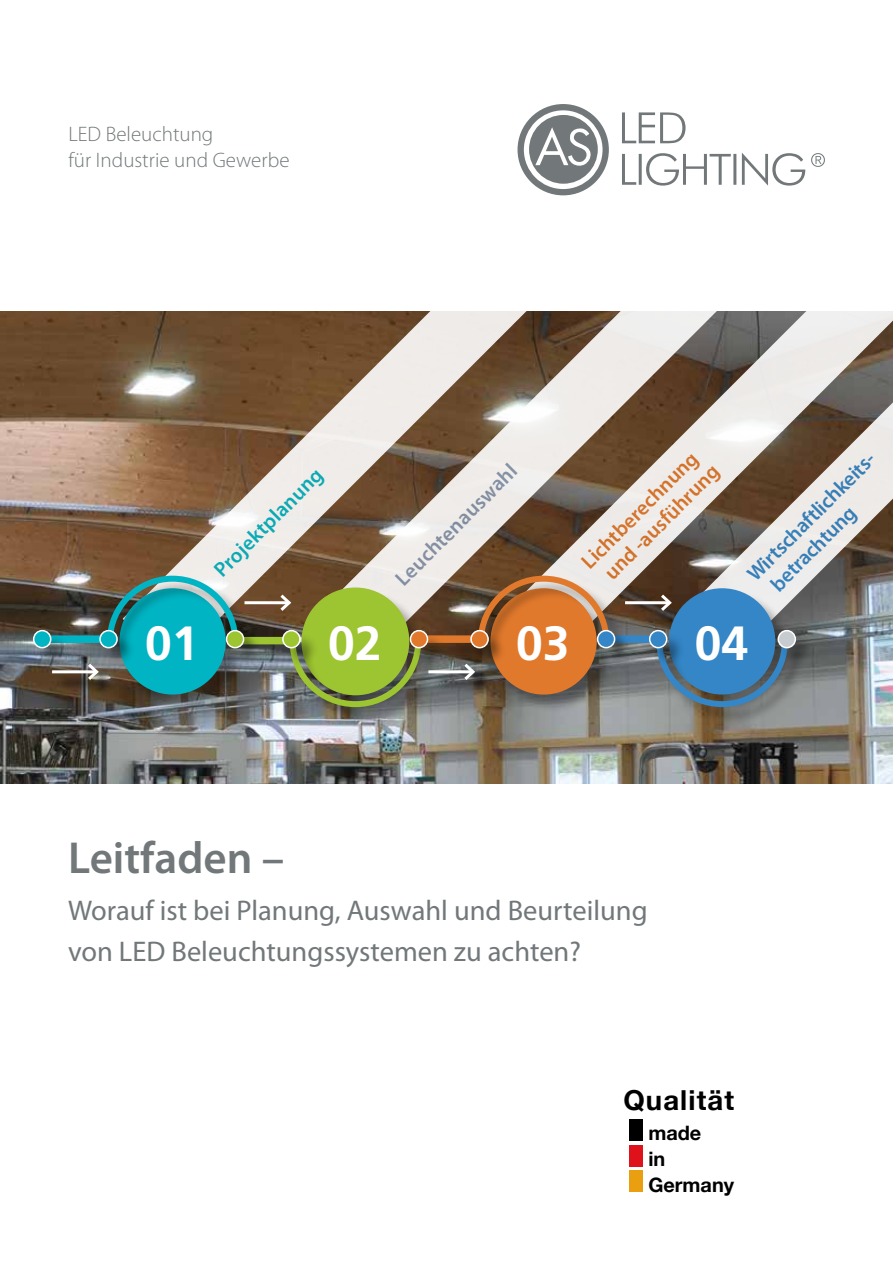
<style>
.page{position:relative;width:893px;height:1263px;background:#fff}
.page>*{position:absolute;margin:0;border:0;box-sizing:border-box;transform-origin:0 0}
.t1{font:700 48px "Frutiger";color:#fff}
.t2{font:600 45px "Myriad Pro";color:#72787a}
.t3{font:28.5px/40.5px "Myriad Pro";color:#72787a}
.t4{font:700 27.45px "Helvetica Neue";letter-spacing:.04em;color:#000}
.t5{font:300 21px/25.2px "Myriad Pro";color:#72787a}
.t6{font:600 21px "Myriad Pro";color:#3486c7}
.t7{font:600 21px/24px "Myriad Pro";color:#e1792c;text-align:center}
.t8{font:600 21px "Myriad Pro";color:#8697af}
.t9{font:600 21px "Myriad Pro";color:#00b4c3}
.t10{font:700 19.95px/25.7px "Helvetica Neue";color:#000}
</style>
<div class="page">
<img style="left:0;top:311px;width:893px;height:472px">
<svg style="left:729px;top:311px;width:164px;height:71px;background:#b4b1ad"></svg>
<svg style="left:539px;top:311px;width:190px;height:356px;background:#a4978b"></svg>
<svg style="left:123px;top:311px;width:416px;height:356px;background:#9d8976"></svg>
<svg style="left:622px;top:112px;width:63px;height:31px"></svg>
<svg style="left:622px;top:153px;width:183px;height:33px"></svg>
<svg style="left:517px;top:104px;width:92px;height:91px"></svg>
<svg style="left:811px;top:153px;width:14px;height:14px"></svg>
<div style="left:629px;top:1119px;width:13px;height:21px;background:#000"></div>
<div style="left:629px;top:1145px;width:13px;height:21px;background:#df111b"></div>
<div style="left:629px;top:1171px;width:13px;height:21px;background:#ea9f11"></div>
<svg style="left:677px;top:382px;width:216px;height:285px;background:#a29b94"></svg>
<div style="left:607px;top:638px;width:68px;height:23px;background:#000;opacity:.3"></div>
<div style="left:605px;top:635px;width:51px;height:8px;background:#3486c7"></div>
<div style="left:426px;top:638px;width:67px;height:23px;background:#000;opacity:.3"></div>
<div style="left:423px;top:635px;width:52px;height:8px;background:#e1792c"></div>
<div style="left:38px;top:638px;width:93px;height:23px;background:#000;opacity:.3"></div>
<div style="left:35px;top:635px;width:77px;height:8px;background:#00b4c3"></div>
<div style="left:122px;top:590px;width:122px;height:123px;background:#000;opacity:.3"></div>
<div style="left:119px;top:588px;width:107px;height:106px;background:#00b4c3;border-radius:50%"></div>
<div style="left:36px;top:633px;width:34px;height:34px;background:#000;opacity:.3"></div>
<div style="left:34px;top:631px;width:17px;height:17px;background:#00b4c3;border-radius:50%"></div>
<div style="left:33px;top:630px;width:18px;height:18px;border:2px solid #fff;border-radius:50%"></div>
<div style="left:239px;top:639px;width:67px;height:24px;background:#000;opacity:.3"></div>
<div style="left:236px;top:637px;width:52px;height:7px;background:#9dc431"></div>
<div style="left:304px;top:590px;width:124px;height:124px;background:#000;opacity:.3"></div>
<div style="left:302px;top:588px;width:107px;height:106px;background:#9dc431;border-radius:50%"></div>
<div style="left:493px;top:590px;width:122px;height:123px;background:#000;opacity:.3"></div>
<div style="left:490px;top:588px;width:107px;height:106px;background:#e1792c;border-radius:50%"></div>
<div style="left:671px;top:590px;width:123px;height:123px;background:#000;opacity:.3"></div>
<div style="left:669px;top:588px;width:106px;height:106px;background:#3486c7;border-radius:50%"></div>
<div style="left:110px;top:578px;width:147px;height:82px;background:#000;opacity:.3"></div>
<svg style="left:104px;top:573px;width:137px;height:74px"></svg>
<div style="left:292px;top:644px;width:147px;height:82px;background:#000;opacity:.3"></div>
<svg style="left:287px;top:635px;width:137px;height:75px"></svg>
<div style="left:481px;top:578px;width:146px;height:82px;background:#000;opacity:.3"></div>
<svg style="left:475px;top:573px;width:137px;height:74px"></svg>
<div style="left:659px;top:644px;width:147px;height:82px;background:#000;opacity:.3"></div>
<svg style="left:653px;top:635px;width:138px;height:75px"></svg>
<div style="left:229px;top:633px;width:34px;height:34px;background:#000;opacity:.3"></div>
<div style="left:227px;top:631px;width:17px;height:17px;background:#9dc431;border-radius:50%"></div>
<div style="left:226px;top:630px;width:18px;height:18px;border:2px solid #fff;border-radius:50%"></div>
<div style="left:412px;top:633px;width:35px;height:34px;background:#000;opacity:.3"></div>
<div style="left:410px;top:631px;width:17px;height:17px;background:#e1792c;border-radius:50%"></div>
<div style="left:410px;top:630px;width:18px;height:18px;border:2px solid #fff;border-radius:50%"></div>
<div style="left:600px;top:633px;width:34px;height:34px;background:#000;opacity:.3"></div>
<div style="left:598px;top:631px;width:17px;height:17px;background:#3486c7;border-radius:50%"></div>
<div style="left:597px;top:630px;width:18px;height:18px;border:2px solid #fff;border-radius:50%"></div>
<div style="left:780px;top:633px;width:34px;height:34px;background:#000;opacity:.3"></div>
<div style="left:778px;top:631px;width:17px;height:17px;background:#c6ccd0;border-radius:50%"></div>
<div style="left:778px;top:630px;width:18px;height:18px;border:2px solid #fff;border-radius:50%"></div>
<div style="left:102px;top:633px;width:34px;height:34px;background:#000;opacity:.3"></div>
<div style="left:100px;top:631px;width:17px;height:17px;background:#00b4c3;border-radius:50%"></div>
<div style="left:99px;top:630px;width:19px;height:18px;border:2px solid #fff;border-radius:50%"></div>
<div style="left:285px;top:633px;width:34px;height:34px;background:#000;opacity:.3"></div>
<div style="left:283px;top:631px;width:17px;height:17px;background:#9dc431;border-radius:50%"></div>
<div style="left:282px;top:630px;width:19px;height:18px;border:2px solid #fff;border-radius:50%"></div>
<div style="left:473px;top:633px;width:34px;height:34px;background:#000;opacity:.3"></div>
<div style="left:471px;top:631px;width:17px;height:17px;background:#e1792c;border-radius:50%"></div>
<div style="left:470px;top:630px;width:19px;height:18px;border:2px solid #fff;border-radius:50%"></div>
<div style="left:652px;top:633px;width:34px;height:34px;background:#000;opacity:.3"></div>
<div style="left:650px;top:631px;width:17px;height:17px;background:#3486c7;border-radius:50%"></div>
<div style="left:649px;top:630px;width:18px;height:18px;border:2px solid #fff;border-radius:50%"></div>
<svg style="left:55px;top:667px;width:438px;height:31px"></svg>
<hr style="left:52px;top:670px;width:45px;height:3px;background:#fff">
<svg style="left:85px;top:660px;width:16px;height:23px"></svg>
<hr style="left:428px;top:670px;width:45px;height:3px;background:#fff">
<svg style="left:461px;top:660px;width:16px;height:23px"></svg>
<hr style="left:244px;top:601px;width:45px;height:3px;background:#fff">
<svg style="left:277px;top:591px;width:16px;height:23px"></svg>
<hr style="left:625px;top:601px;width:45px;height:3px;background:#fff">
<svg style="left:658px;top:591px;width:16px;height:23px"></svg>
<p class="t5" style="left:68px;top:122px;width:223px">LED Beleuchtung<br>für Industrie und Gewerbe</p>
<p class="t9" style="left:208px;top:564px;width:146px;rotate:-45deg">Projektplanung</p>
<p class="t8" style="left:390px;top:572px;width:164px;rotate:-45deg">Leuchtenauswahl</p>
<p class="t7" style="left:576px;top:556px;width:162px;rotate:-45deg">Lichtberechnung und -ausführung</p>
<p class="t6" style="left:741px;top:567px;width:177px;rotate:-45deg">Wirtschaftlichkeits-</p>
<p class="t6" style="left:765px;top:578px;width:113px;rotate:-45deg">betrachtung</p>
<h1 class="t1" style="left:145px;top:615px;width:55px">01</h1>
<h1 class="t1" style="left:328px;top:615px;width:55px">02</h1>
<h1 class="t1" style="left:516px;top:615px;width:55px">03</h1>
<h1 class="t1" style="left:695px;top:615px;width:55px">04</h1>
<h2 class="t2" style="left:68px;top:829px;width:218px">Leitfaden –</h2>
<p class="t3" style="left:68px;top:891px;width:581px">Worauf ist bei Planung, Auswahl und Beurteilung von LED Beleuchtungssystemen zu achten?</p>
<p class="t4" style="left:623px;top:1079px;width:112px">Qualität</p>
<p class="t10" style="left:648px;top:1121px;width:87px">made<br>in<br>Germany</p>
</div>
